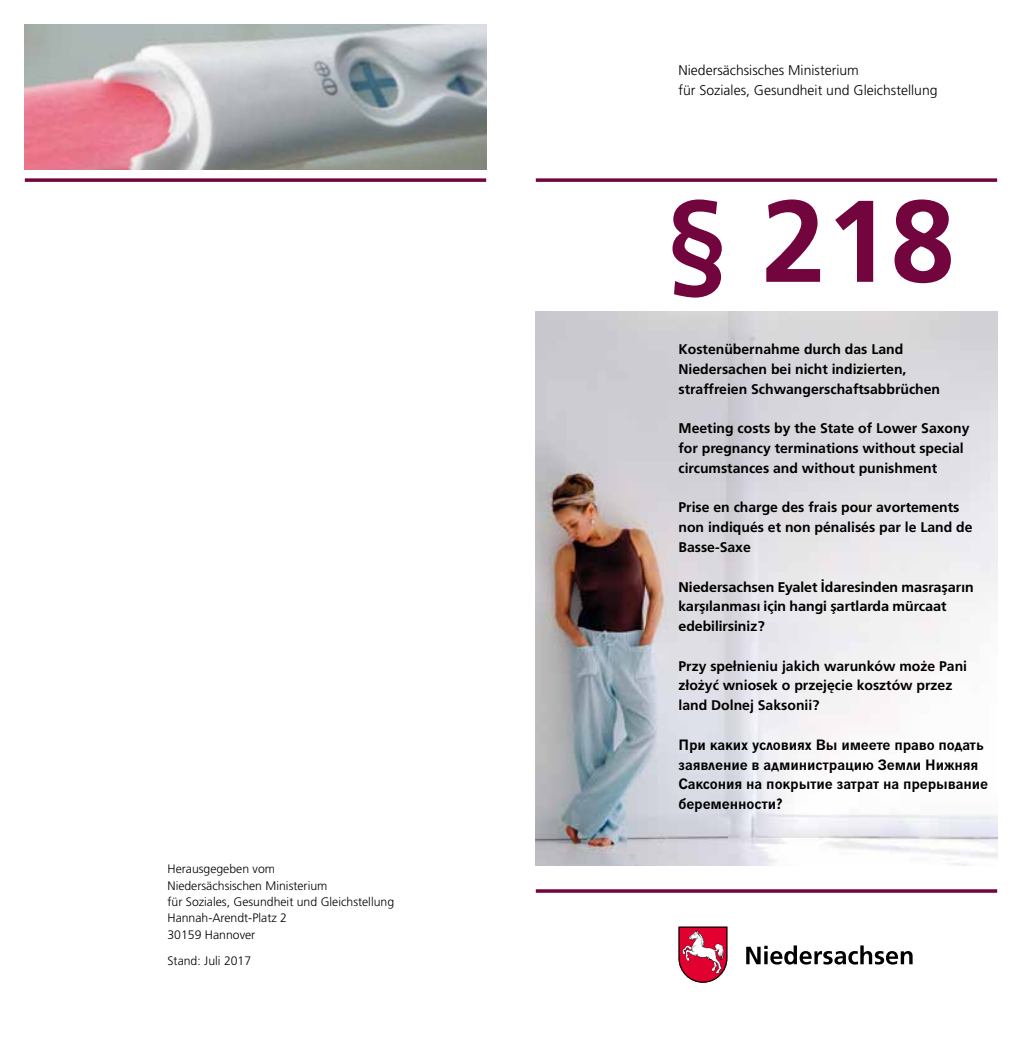
<style>
.page{position:relative;width:1022px;height:1042px;background:#fff}
.page>*{position:absolute;margin:0;border:0;box-sizing:border-box;transform-origin:0 0}
.t1{font:700 115.85px "Frutiger";color:#72053e}
.t2{font:700 14px/19.8px "Frutiger";color:#000}
.t3{font:700 14px/19.8px "News Gothic Cyr";letter-spacing:-.01em;color:#000}
.t4{font:14px/19.8px "Free Set Demi Bold FQT";color:#000}
.t5{font:700 14px/19.8px "Frutiger CE";color:#000}
.t6{font:300 14px/19.2px "Frutiger";color:#000}
.t7{font:300 12.25px/16.3px "Frutiger";color:#000}
</style>
<div class="page">
<svg style="left:536px;top:178px;width:461px;height:4px"></svg>
<svg style="left:25px;top:178px;width:461px;height:4px"></svg>
<svg style="left:536px;top:889px;width:461px;height:4px"></svg>
<img style="left:536px;top:312px;width:461px;height:554px">
<svg style="left:746px;top:945px;width:167px;height:19px"></svg>
<svg style="left:678px;top:926px;width:49px;height:57px"></svg>
<img style="left:25px;top:25px;width:461px;height:144px">
<p class="t7" style="left:167px;top:861px;width:228px">Herausgegeben vom<br>Niedersächsischen Ministerium<br>für Soziales, Gesundheit und Gleichstellung<br>Hannah-Arendt-Platz 2<br>30159 Hannover</p>
<p class="t7" style="left:167px;top:952px;width:85px">Stand: Juli 2017</p>
<p class="t6" style="left:678px;top:61px;width:261px">Niedersächsisches Ministerium<br>für Soziales, Gesundheit und Gleichstellung</p>
<h1 class="t1" style="left:665px;top:173px;width:292px">§ 218</h1>
<p class="t2" style="left:678px;top:339px;width:263px">Kostenübernahme durch das Land<br>Niedersachen bei nicht indizierten, straffreien Schwangerschaftsabbrüchen</p>
<p class="t2" style="left:678px;top:418px;width:292px">Meeting costs by the State of Lower Saxony for pregnancy terminations without special circumstances and without punishment</p>
<p class="t2" style="left:678px;top:497px;width:296px">Prise en charge des frais pour avortements non indiqués et non pénalisés par le Land de<br>Basse-Saxe</p>
<p class="t4" style="left:678px;top:577px;width:297px">Niedersachsen Eyalet ‹daresinden masraflar›n karfl›lanmas› için hangi flartlarda mürcaat edebilirsiniz?</p>
<p class="t5" style="left:678px;top:656px;width:290px">Przy spełnieniu jakich warunków może Pani złożyć wniosek o przejęcie kosztów przez land Dolnej Saksonii?</p>
<p class="t3" style="left:678px;top:734px;width:311px">При каких условиях Вы имеете право подать заявление в администрацию Земли Нижняя Саксония на покрытие затрат на прерывание беременности?</p>
</div>
